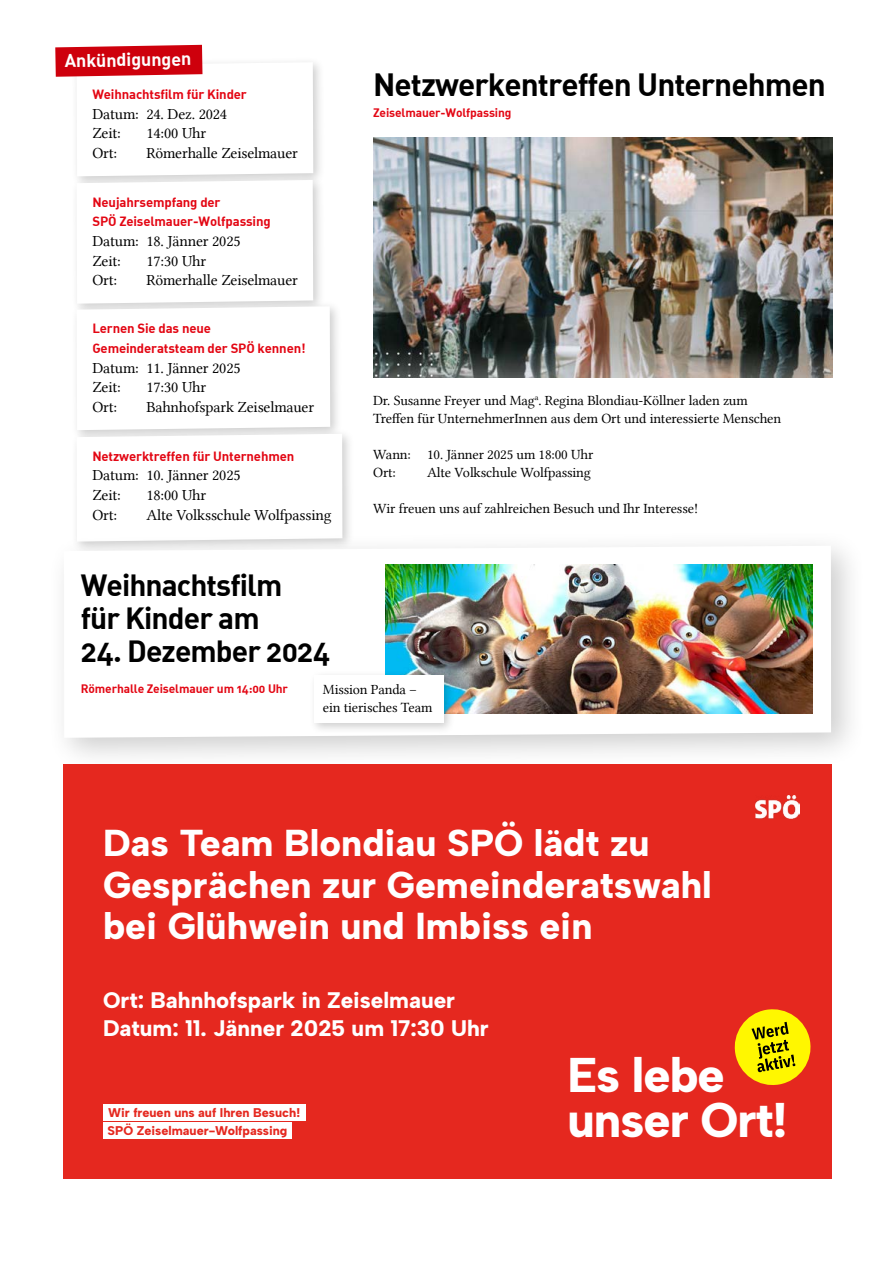
<style>
.page{position:relative;width:893px;height:1263px;background:#fff}
.page>*{position:absolute;margin:0;border:0;box-sizing:border-box;transform-origin:0 0}
.t1{font:48.75px/44.2px "Albert Sans";letter-spacing:-.02em;color:#fff}
.t2{font:37.5px/41.2px "Albert Sans";color:#fff}
.t3{font:31.5px "DIN Bold Alternate";letter-spacing:-.03em;color:#000}
.t4{font:30px/33px "DIN Bold Alternate";letter-spacing:-.03em;color:#000}
.t5{font:22.5px/28px "Albert Sans";color:#fff}
.t6{font:18px "DIN Bold Alternate";color:#fff}
.t7{font:15.6px/19.6px "Lin Libertine";letter-spacing:-.01em;color:#000}
.t8{font:14.25px/18px "Lin Libertine";letter-spacing:-.01em;color:#000}
.t9{font:13.05px/19.6px "DIN Bold Alternate";letter-spacing:-.01em;color:#e30613}
.t10{font:12.6px/18.3px "Albert Sans";color:#e5281f}
.t11{font:12px "DIN Bold Alternate";letter-spacing:-.01em;color:#e30613}
</style>
<div class="page">
<div style="left:70px;top:428px;width:285px;height:126px;background:#000;opacity:.2"></div>
<div style="left:47px;top:529px;width:820px;height:244px;background:#000;opacity:.2"></div>
<svg style="left:64px;top:546px;width:767px;height:192px"></svg>
<svg style="left:55px;top:45px;width:287px;height:497px"></svg>
<div style="left:64px;top:765px;width:768px;height:414px;background:#e5281f"></div>
<img style="left:755px;top:795px;width:44px;height:23px">
<div style="left:103px;top:1105px;width:202px;height:16px;background:#fff"></div>
<div style="left:103px;top:1123px;width:189px;height:16px;background:#fff"></div>
<svg style="left:734px;top:1009px;width:77px;height:76px"></svg>
<img style="left:373px;top:138px;width:459px;height:239px">
<img style="left:386px;top:565px;width:427px;height:148px">
<div style="left:309px;top:669px;width:147px;height:66px;background:#000;opacity:.2"></div>
<div style="left:314px;top:675px;width:130px;height:48px;background:#fff"></div>
<p class="t6" style="left:65px;top:49px;width:128px;rotate:-1deg">Ankündigungen</p>
<p class="t9" style="left:92px;top:84px;width:156px">Weihnachtsfilm für Kinder</p>
<p class="t7" style="left:92px;top:104px;width:136px">Datum: 24. Dez. 2024<br>Zeit:</p>
<p class="t7" style="left:146px;top:124px;width:61px">14:00 Uhr</p>
<p class="t7" style="left:92px;top:143px;width:26px">Ort:</p>
<p class="t7" style="left:146px;top:143px;width:153px">Römerhalle Zeiselmauer</p>
<p class="t9" style="left:92px;top:192px;width:180px">Neujahrsempfang der<br>SPÖ Zeiselmauer-Wolfpassing</p>
<p class="t7" style="left:92px;top:231px;width:150px">Datum: 18. Jänner 2025<br>Zeit:</p>
<p class="t7" style="left:146px;top:251px;width:61px">17:30 Uhr</p>
<p class="t7" style="left:92px;top:270px;width:26px">Ort:</p>
<p class="t7" style="left:146px;top:270px;width:153px">Römerhalle Zeiselmauer</p>
<p class="t9" style="left:92px;top:318px;width:215px">Lernen Sie das neue<br>Gemeinderatsteam der SPÖ kennen!</p>
<p class="t7" style="left:92px;top:358px;width:150px">Datum: 11. Jänner 2025<br>Zeit:</p>
<p class="t7" style="left:146px;top:377px;width:61px">17:30 Uhr</p>
<p class="t7" style="left:92px;top:397px;width:26px">Ort:</p>
<p class="t7" style="left:146px;top:397px;width:169px">Bahnhofspark Zeiselmauer</p>
<p class="t9" style="left:92px;top:446px;width:203px">Netzwerktreffen für Unternehmen</p>
<p class="t7" style="left:92px;top:465px;width:150px">Datum: 10. Jänner 2025<br>Zeit:</p>
<p class="t7" style="left:146px;top:485px;width:61px">18:00 Uhr</p>
<p class="t7" style="left:92px;top:505px;width:26px">Ort:</p>
<p class="t7" style="left:146px;top:505px;width:187px">Alte Volksschule Wolfpassing</p>
<h3 class="t3" style="left:373px;top:64px;width:454px">Netzwerkentreffen Unternehmen</h3>
<p class="t11" style="left:373px;top:105px;width:140px">Zeiselmauer-Wolfpassing</p>
<p class="t8" style="left:373px;top:391px;width:410px">Dr. Susanne Freyer und Mag<sup>a</sup>. Regina Blondiau-Köllner laden zum<br>Treffen für UnternehmerInnen aus dem Ort und interessierte Menschen</p>
<p class="t8" style="left:373px;top:445px;width:222px">Wann: 10. Jänner 2025 um 18:00 Uhr<br>Ort:</p>
<p class="t8" style="left:427px;top:463px;width:165px">Alte Volkschule Wolfpassing</p>
<p class="t8" style="left:373px;top:499px;width:326px">Wir freuen uns auf zahlreichen Besuch und Ihr Interesse!</p>
<h3 class="t4" style="left:81px;top:567px;width:203px">Weihnachtsfilm für Kinder am</h3>
<h3 class="t4" style="left:81px;top:633px;width:251px">24. Dezember 2024</h3>
<p class="t11" style="left:81px;top:681px;width:209px">Römerhalle Zeiselmauer um 14:00 Uhr</p>
<p class="t8" style="left:323px;top:681px;width:111px">Mission Panda – ein tierisches Team</p>
<h2 class="t2" style="left:103px;top:823px;width:610px">Das Team Blondiau SPÖ lädt zu<br>Gesprächen zur Gemeinderatswahl bei Glühwein und Imbiss ein</h2>
<h3 class="t5" style="left:103px;top:986px;width:387px">Ort: Bahnhofspark in Zeiselmauer<br>Datum: 11. Jänner 2025 um 17:30 Uhr</h3>
<p class="t10" style="left:108px;top:1103px;width:194px">Wir freuen uns auf Ihren Besuch!<br>SPÖ Zeiselmauer-Wolfpassing</p>
<h1 class="t1" style="left:567px;top:1053px;width:221px">Es lebe unser Ort!</h1>
</div>
